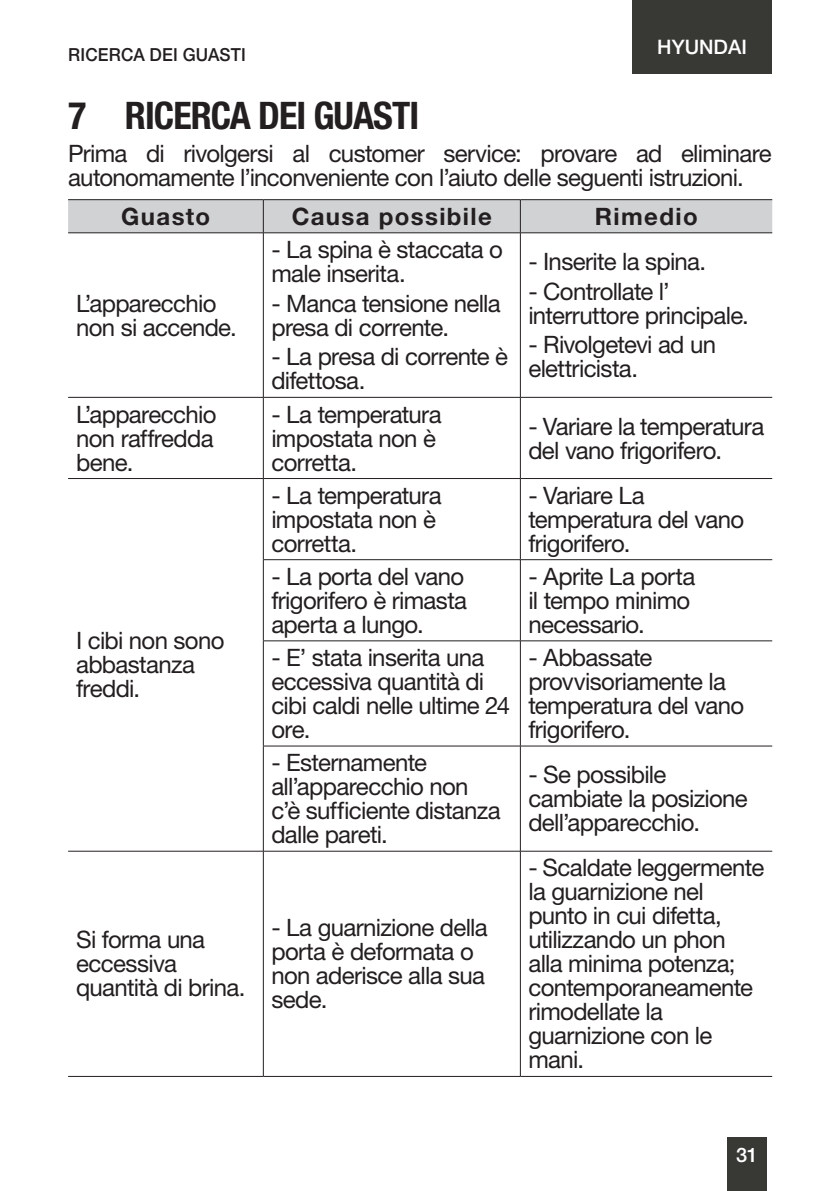
<style>
.page{position:relative;width:840px;height:1191px;background:#fff}
.page>*{position:absolute;margin:0;border:0;box-sizing:border-box;transform-origin:0 0}
.t1{font:700 condensed 38px "Helvetica Neue LT Std";letter-spacing:-.025em;color:#231f20}
.Body_Table{font:24px/24px "Helvetica Neue LT Std";letter-spacing:-.03em;color:#231f20}
.Body{font:24px/24px "Helvetica Neue LT Std";letter-spacing:-.03em;color:#231f20}
.Body_Table_Bold{font:700 24px "Helvetica Neue LT Std";letter-spacing:.055em;color:#231f20}
.t2{font:500 20px "Helvetica Neue LT Std";color:#fff}
.t3{font:500 18px "Helvetica Neue LT Std";letter-spacing:.01em;color:#231f20;scale:.95 1}
</style>
<div class="page">
<div style="left:632px;top:0;width:139px;height:74px;background:#383935"></div>
<div style="left:727px;top:1137px;width:39px;height:54px;background:#383935"></div>
<div style="left:68px;top:200px;width:703px;height:32px;background:#d1d2d4"></div>
<hr style="left:263px;top:233px;width:1px;height:164px;background:#231f20">
<hr style="left:519px;top:233px;width:1px;height:164px;background:#231f20">
<hr style="left:68px;top:397px;width:195px;height:1px;background:#231f20">
<hr style="left:263px;top:397px;width:257px;height:1px;background:#231f20">
<hr style="left:263px;top:397px;width:1px;height:81px;background:#231f20">
<hr style="left:520px;top:397px;width:251px;height:1px;background:#231f20">
<hr style="left:519px;top:397px;width:1px;height:81px;background:#231f20">
<hr style="left:68px;top:478px;width:195px;height:1px;background:#231f20">
<hr style="left:263px;top:478px;width:257px;height:1px;background:#231f20">
<hr style="left:263px;top:479px;width:1px;height:80px;background:#231f20">
<hr style="left:520px;top:478px;width:251px;height:1px;background:#231f20">
<hr style="left:519px;top:479px;width:1px;height:80px;background:#231f20">
<hr style="left:263px;top:559px;width:257px;height:1px;background:#231f20">
<hr style="left:263px;top:560px;width:1px;height:80px;background:#231f20">
<hr style="left:520px;top:559px;width:251px;height:1px;background:#231f20">
<hr style="left:519px;top:560px;width:1px;height:80px;background:#231f20">
<hr style="left:263px;top:640px;width:257px;height:1px;background:#231f20">
<hr style="left:263px;top:641px;width:1px;height:105px;background:#231f20">
<hr style="left:520px;top:640px;width:251px;height:1px;background:#231f20">
<hr style="left:519px;top:641px;width:1px;height:105px;background:#231f20">
<hr style="left:263px;top:745px;width:257px;height:1px;background:#231f20">
<hr style="left:263px;top:746px;width:1px;height:105px;background:#231f20">
<hr style="left:520px;top:745px;width:251px;height:1px;background:#231f20">
<hr style="left:519px;top:746px;width:1px;height:105px;background:#231f20">
<hr style="left:68px;top:851px;width:195px;height:1px;background:#231f20">
<hr style="left:263px;top:851px;width:257px;height:1px;background:#231f20">
<hr style="left:263px;top:851px;width:1px;height:225px;background:#231f20">
<hr style="left:520px;top:851px;width:251px;height:1px;background:#231f20">
<hr style="left:519px;top:851px;width:1px;height:225px;background:#231f20">
<hr style="left:68px;top:199px;width:195px;height:1px;background:#231f20">
<hr style="left:263px;top:199px;width:257px;height:1px;background:#231f20">
<hr style="left:263px;top:200px;width:1px;height:32px;background:#231f20">
<hr style="left:520px;top:199px;width:251px;height:1px;background:#231f20">
<hr style="left:519px;top:200px;width:1px;height:32px;background:#231f20">
<hr style="left:68px;top:232px;width:195px;height:1px;background:#231f20">
<hr style="left:263px;top:232px;width:257px;height:1px;background:#231f20">
<hr style="left:520px;top:232px;width:251px;height:1px;background:#231f20">
<hr style="left:68px;top:1076px;width:195px;height:1px;background:#231f20">
<hr style="left:263px;top:1076px;width:257px;height:1px;background:#231f20">
<hr style="left:520px;top:1076px;width:251px;height:1px;background:#231f20">
<p class="t3" style="left:68px;top:44px;width:188px">RICERCA DEI GUASTI</p>
<p class="t2" style="left:657px;top:35px;width:91px">HYUNDAI</p>
<p class="t1" style="left:68px;top:93px;width:352px">7 RICERCA DEI GUASTI</p>
<p class="Body" style="left:68px;top:141px;width:704px">Prima di rivolgersi al customer service: provare ad eliminare autonomamente l’inconveniente con l’aiuto delle seguenti istruzioni.</p>
<p class="Body_Table_Bold" style="left:121px;top:201px;width:91px">Guasto</p>
<p class="Body_Table_Bold" style="left:292px;top:201px;width:201px">Causa possibile</p>
<p class="Body_Table_Bold" style="left:594px;top:201px;width:104px">Rimedio</p>
<p class="Body_Table" style="left:76px;top:291px;width:162px">L’apparecchio non si accende.</p>
<p class="Body_Table" style="left:271px;top:237px;width:233px">- La spina è staccata o male inserita.</p>
<p class="Body_Table" style="left:271px;top:291px;width:231px">- Manca tensione nella presa di corrente.</p>
<p class="Body_Table" style="left:271px;top:344px;width:238px">- La presa di corrente è difettosa.</p>
<p class="Body_Table" style="left:76px;top:401px;width:142px">L’apparecchio non raffredda bene.</p>
<p class="Body_Table" style="left:271px;top:401px;width:172px">- La temperatura impostata non è corretta.</p>
<p class="Body_Table" style="left:528px;top:249px;width:179px">- Inserite la spina.</p>
<p class="Body_Table" style="left:528px;top:279px;width:222px">- Controllate l’ interruttore principale.</p>
<p class="Body_Table" style="left:528px;top:332px;width:189px">- Rivolgetevi ad un elettricista.</p>
<p class="Body_Table" style="left:528px;top:413px;width:237px">- Variare la temperatura del vano frigorifero.</p>
<p class="Body_Table" style="left:76px;top:628px;width:150px">I cibi non sono abbastanza freddi.</p>
<p class="Body_Table" style="left:271px;top:483px;width:172px">- La temperatura impostata non è corretta.</p>
<p class="Body_Table" style="left:528px;top:483px;width:217px">- Variare La temperatura del vano frigorifero.</p>
<p class="Body_Table" style="left:271px;top:564px;width:197px;text-align:justify">- La porta del vano frigorifero è rimasta aperta a lungo.</p>
<p class="Body_Table" style="left:528px;top:564px;width:168px">- Aprite La porta il tempo minimo necessario.</p>
<p class="Body_Table" style="left:271px;top:645px;width:240px">- E’ stata inserita una eccessiva quantità di cibi caldi nelle ultime 24 ore.</p>
<p class="Body_Table" style="left:528px;top:645px;width:217px">- Abbassate provvisoriamente la temperatura del vano frigorifero.</p>
<p class="Body_Table" style="left:271px;top:750px;width:231px">- Esternamente all’apparecchio non c’è sufficiente distanza dalle pareti.</p>
<p class="Body_Table" style="left:528px;top:762px;width:221px">- Se possibile cambiate la posizione dell’apparecchio.</p>
<p class="Body_Table" style="left:76px;top:927px;width:171px">Si forma una eccessiva quantità di brina.</p>
<p class="Body_Table" style="left:271px;top:915px;width:218px">- La guarnizione della porta è deformata o non aderisce alla sua sede.</p>
<p class="Body_Table" style="left:528px;top:855px;width:237px">- Scaldate leggermente la guarnizione nel punto in cui difetta, utilizzando un phon alla minima potenza; contemporaneamente rimodellate la guarnizione con le mani.</p>
<p class="t2" style="left:735px;top:1142px;width:24px">31</p>
</div>
